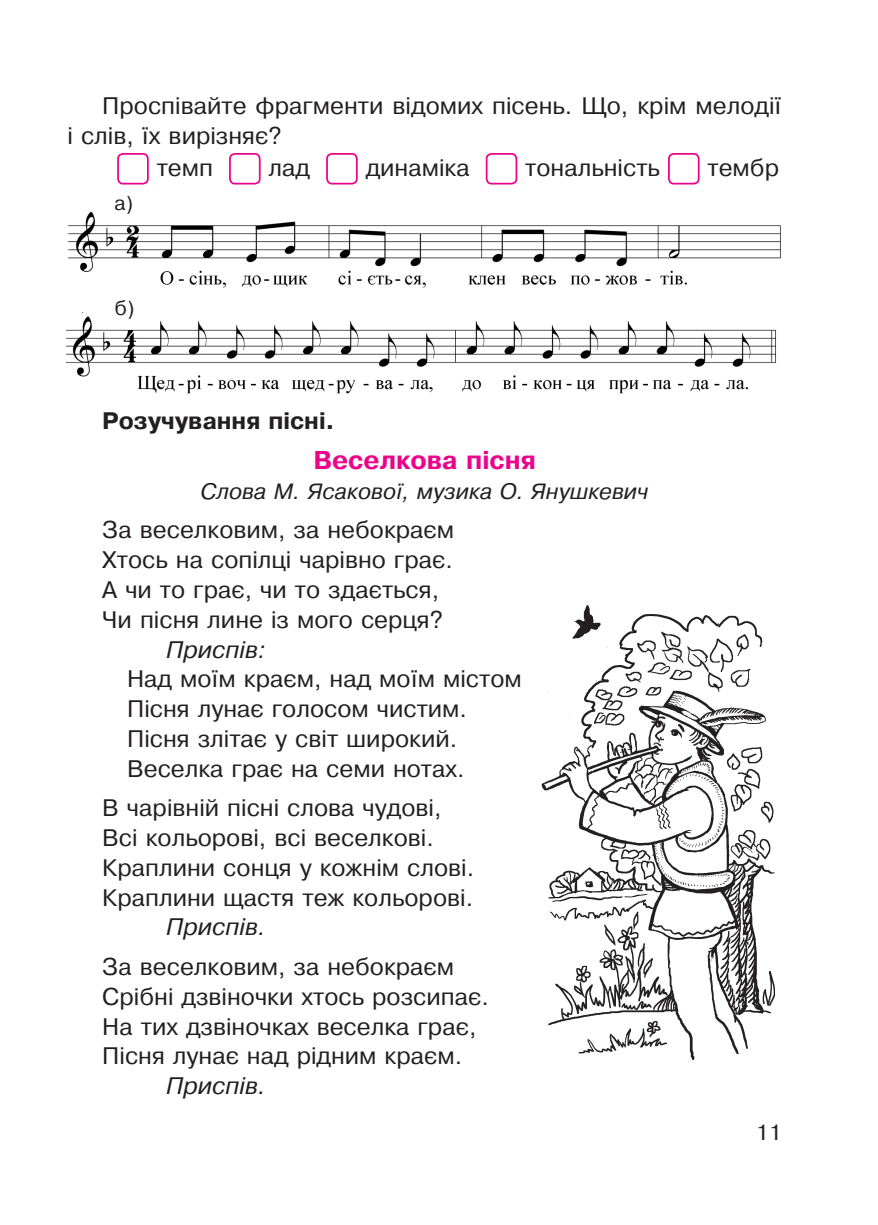
<style>
.page{position:relative;width:878px;height:1225px;background:#fff}
.page>*{position:absolute;margin:0;border:0;box-sizing:border-box;transform-origin:0 0}
.t1{font:700 24.5px "Ukrainian Pragmatica";color:#ed028c}
.t2{font:22.75px/29.8px "Ukrainian Pragmatica";color:#231f20}
.t3{font:italic 22.75px "Ukrainian Pragmatica";color:#231f20}
.t4{font:700 22.75px "Ukrainian Pragmatica";color:#231f20}
.t5{font:italic 21px "Ukrainian Pragmatica";color:#231f20}
.t6{font:21px "Pragmatica";color:#231f20}
.t7{font:19.25px "Ukrainian Pragmatica";color:#231f20}
</style>
<div class="page">
<img style="left:68px;top:211px;width:713px;height:77px">
<img style="left:67px;top:312px;width:709px;height:82px">
<div style="left:117px;top:153px;width:32px;height:31px;border:2px solid #ed028c;border-radius:5px"></div>
<div style="left:229px;top:153px;width:31px;height:31px;border:2px solid #ed028c;border-radius:5px"></div>
<div style="left:326px;top:153px;width:31px;height:31px;border:2px solid #ed028c;border-radius:5px"></div>
<div style="left:485px;top:153px;width:32px;height:31px;border:2px solid #ed028c;border-radius:5px"></div>
<div style="left:667px;top:153px;width:32px;height:31px;border:2px solid #ed028c;border-radius:5px"></div>
<img style="left:541px;top:605px;width:234px;height:456px">
<p class="t2" style="left:67px;top:91px;width:715px;text-indent:35px">Проспівайте фрагменти відомих пісень. Що, крім мелодії і слів, їх вирізняє?</p>
<p class="t2" style="left:157px;top:153px;width:58px">темп</p>
<p class="t2" style="left:268px;top:153px;width:43px">лад</p>
<p class="t2" style="left:365px;top:153px;width:105px">динаміка</p>
<p class="t2" style="left:525px;top:153px;width:136px">тональність</p>
<p class="t2" style="left:707px;top:153px;width:73px">тембр</p>
<p class="t7" style="left:114px;top:193px;width:20px">а)</p>
<p class="t7" style="left:114px;top:297px;width:21px">б)</p>
<p class="t4" style="left:102px;top:408px;width:234px">Розучування пісні.</p>
<p class="t1" style="left:313px;top:446px;width:224px">Веселкова пісня</p>
<p class="t5" style="left:200px;top:479px;width:449px">Слова М. Ясакової, музика О. Янушкевич</p>
<p class="t2" style="left:102px;top:515px;width:353px">За веселковим, за небокраєм<br>Хтось на сопілці чарівно грає.<br>А чи то грає, чи то здається,<br>Чи пісня лине із мого серця?</p>
<p class="t3" style="left:166px;top:636px;width:101px">Приспів:</p>
<p class="t2" style="left:127px;top:664px;width:396px">Над моїм краєм, над моїм містом<br>Пісня лунає голосом чистим.<br>Пісня злітає у світ широкий.<br>Веселка грає на семи нотах.</p>
<p class="t2" style="left:102px;top:793px;width:373px">В чарівній пісні слова чудові,<br>Всі кольорові, всі веселкові.<br>Краплини сонця у кожнім слові.<br>Краплини щастя теж кольорові.</p>
<p class="t3" style="left:166px;top:914px;width:101px">Приспів.</p>
<p class="t2" style="left:102px;top:952px;width:388px">За веселковим, за небокраєм<br>Срібні дзвіночки хтось розсипає.<br>На тих дзвіночках веселка грає,<br>Пісня лунає над рідним краєм.</p>
<p class="t3" style="left:166px;top:1073px;width:101px">Приспів.</p>
<p class="t6" style="left:755px;top:1120px;width:27px">11</p>
</div>
